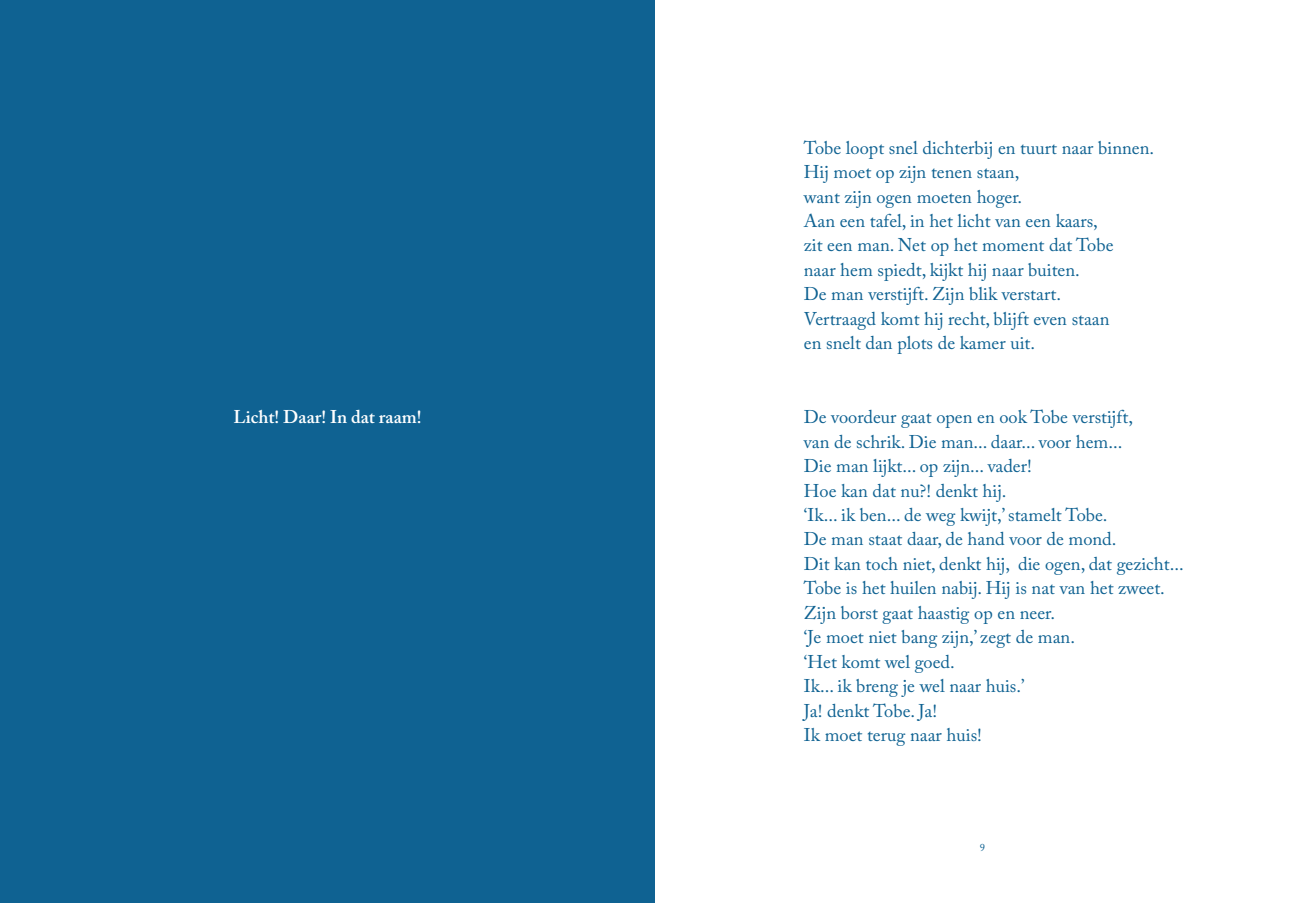
<style>
.page{position:relative;width:1310px;height:903px;background:#fff}
.page>*{position:absolute;margin:0;border:0;box-sizing:border-box;transform-origin:0 0}
.t1{font:18.38px/24.5px "Adobe Caslon Pro";color:#0f6292}
.t2{font:600 18.38px "Adobe Caslon Pro";color:#fff}
.t3{font:10.5px "Adobe Caslon Pro";color:#0f6292}
</style>
<div class="page">
<div style="left:0;top:0;width:655px;height:903px;background:#0f6292"></div>
<p class="t2" style="left:233px;top:406px;width:190px">Licht! Daar! In dat raam!</p>
<p class="t1" style="left:804px;top:135px;width:352px">Tobe loopt snel dichterbij en tuurt naar binnen.<br>Hij moet op zijn tenen staan,<br>want zijn ogen moeten hoger.<br>Aan een tafel, in het licht van een kaars,<br>zit een man. Net op het moment dat Tobe<br>naar hem spiedt, kijkt hij naar buiten.<br>De man verstijft. Zijn blik verstart.<br>Vertraagd komt hij recht, blijft even staan<br>en snelt dan plots de kamer uit.</p>
<p class="t1" style="left:804px;top:404px;width:381px">De voordeur gaat open en ook Tobe verstijft,<br>van de schrik. Die man... daar... voor hem...<br>Die man lijkt... op zijn... vader!<br>Hoe kan dat nu?! denkt hij.<br>‘Ik... ik ben... de weg kwijt,’ stamelt Tobe.<br>De man staat daar, de hand voor de mond.<br>Dit kan toch niet, denkt hij, die ogen, dat gezicht...<br>Tobe is het huilen nabij. Hij is nat van het zweet.<br>Zijn borst gaat haastig op en neer.<br>‘Je moet niet bang zijn,’ zegt de man.<br>‘Het komt wel goed.<br>Ik... ik breng je wel naar huis.’<br>Ja! denkt Tobe. Ja!<br>Ik moet terug naar huis!</p>
<p class="t3" style="left:980px;top:841px;width:7px">9</p>
</div>
